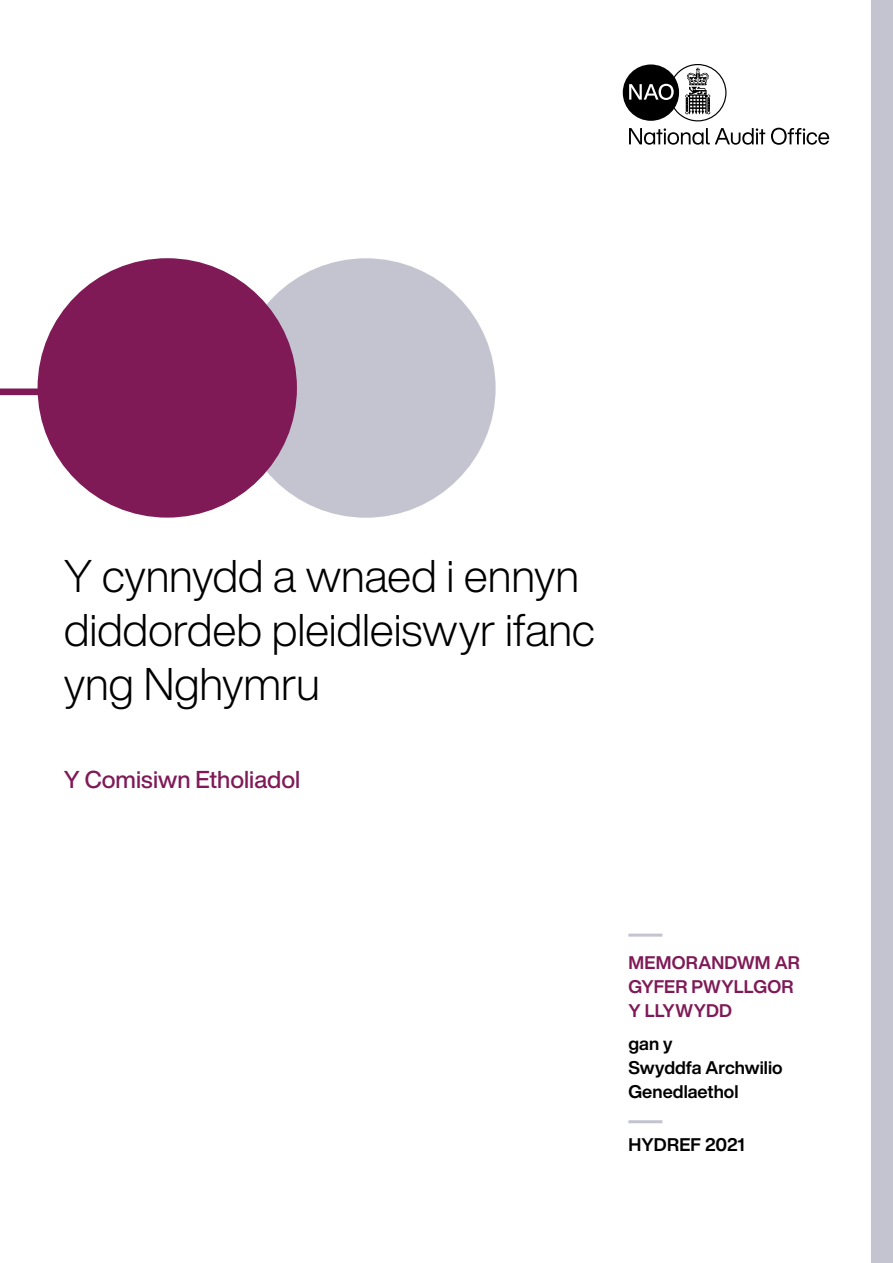
<style>
.page{position:relative;width:893px;height:1263px;background:#fff}
.page>*{position:absolute;margin:0;border:0;box-sizing:border-box;transform-origin:0 0}
.t1{font:300 45px/54px "Helvetica Now Display";letter-spacing:-.005em;color:#000}
.t2{font:500 24px "Helvetica Now Display";color:#7f1a57}
.t3{font:700 18px/24px "Helvetica Now Display";color:#000}
.t4{font:700 18px/24px "Helvetica Now Display";letter-spacing:.005em;color:#7f1a57}
</style>
<div class="page">
<svg style="left:629px;top:128px;width:136px;height:17px"></svg>
<svg style="left:771px;top:128px;width:58px;height:17px"></svg>
<svg style="left:623px;top:64px;width:104px;height:58px"></svg>
<div style="left:236px;top:258px;width:260px;height:260px;background:#c4c3d0;border-radius:50%"></div>
<div style="left:38px;top:258px;width:259px;height:260px;background:#7f1a57;border-radius:50%"></div>
<div style="left:0;top:388px;width:98px;height:7px;background:#7f1a57"></div>
<hr style="left:628px;top:933px;width:34px;height:3px;background:#c4c3d0">
<hr style="left:628px;top:1120px;width:34px;height:3px;background:#c4c3d0">
<div style="left:872px;top:0;width:21px;height:1263px;background:#c4c3d0"></div>
<p class="t1" style="left:64px;top:549px;width:533px">Y cynnydd a wnaed i ennyn diddordeb pleidleiswyr ifanc yng Nghymru</p>
<p class="t2" style="left:64px;top:763px;width:238px">Y Comisiwn Etholiadol</p>
<p class="t4" style="left:628px;top:951px;width:173px">MEMORANDWM AR<br>GYFER PWYLLGOR<br>Y LLYWYDD</p>
<p class="t3" style="left:628px;top:1031px;width:156px">gan y<br>Swyddfa Archwilio<br>Genedlaethol</p>
<p class="t3" style="left:628px;top:1133px;width:117px">HYDREF 2021</p>
</div>
